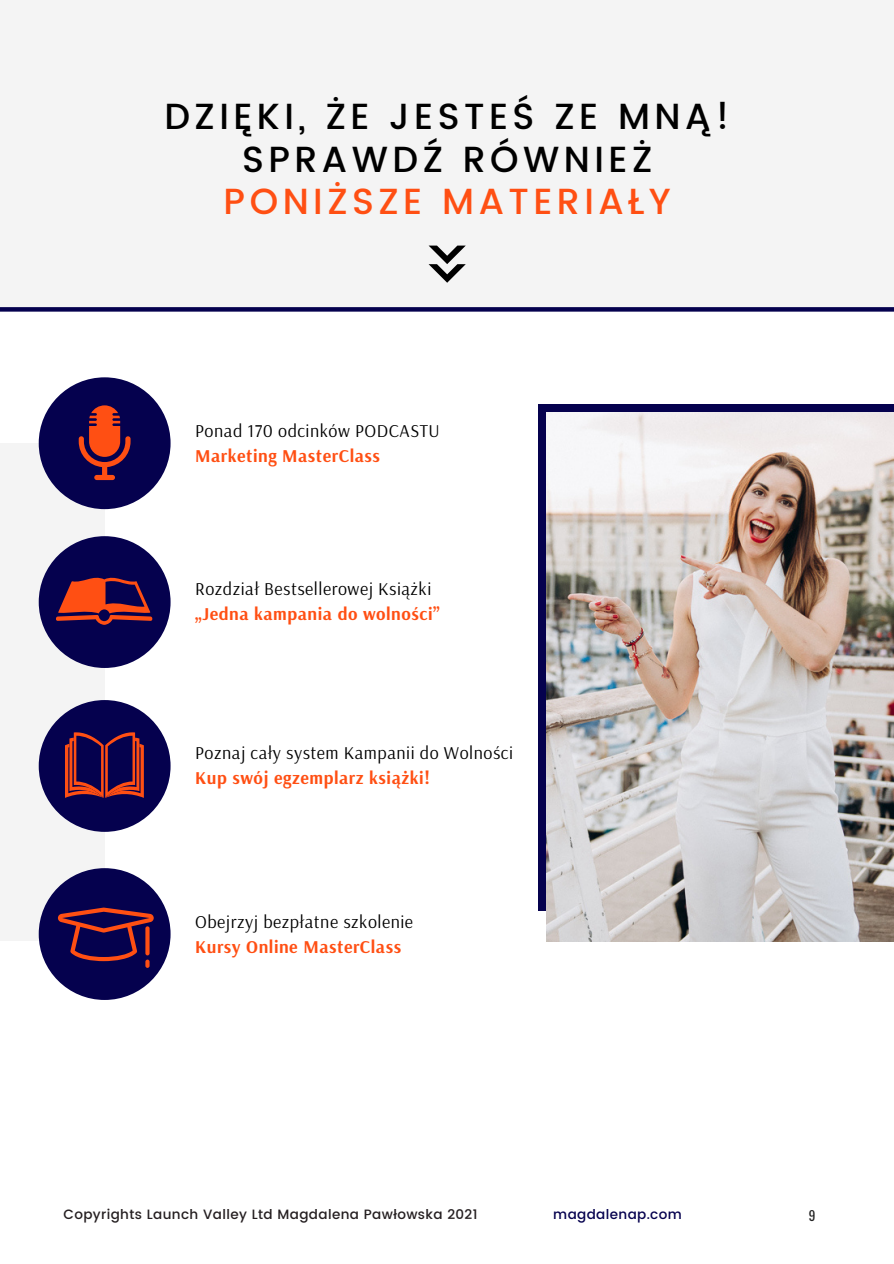
<style>
.page{position:relative;width:894px;height:1264px;background:#fff}
.page>*{position:absolute;margin:0;border:0;box-sizing:border-box;transform-origin:0 0}
.t1{font:500 36.3px "Poppins";letter-spacing:.125em;color:#000}
.t2{font:500 36.3px "Poppins";letter-spacing:.125em;color:#ff4f13}
.t3{font:18px "Arsenal";letter-spacing:.03em;color:#000}
.t4{font:700 18px "Arsenal";letter-spacing:.03em;color:#ff4f13}
.t5{font:500 13.5px "Poppins";letter-spacing:.03em;color:#241e20}
.t6{font:500 13.5px "Poppins";letter-spacing:.03em;color:#05014e}
.t7{font:13.2px "Oswald";color:#222}
</style>
<div class="page">
<div style="left:0;top:0;width:893px;height:307px;background:#f4f4f4"></div>
<svg style="left:0;top:307px;width:893px;height:4px;background:#0c0853"></svg>
<div style="left:0;top:443px;width:105px;height:498px;background:#f4f4f4"></div>
<div style="left:39px;top:377px;width:131px;height:132px;background:#05014e;border-radius:50%"></div>
<div style="left:39px;top:536px;width:131px;height:132px;background:#05014e;border-radius:50%"></div>
<div style="left:39px;top:868px;width:131px;height:131px;background:#05014e;border-radius:50%"></div>
<svg style="left:79px;top:405px;width:51px;height:75px"></svg>
<svg style="left:58px;top:907px;width:96px;height:60px"></svg>
<div style="left:538px;top:403px;width:355px;height:507px;background:#05014e"></div>
<img style="left:546px;top:413px;width:347px;height:528px">
<svg style="left:428px;top:245px;width:37px;height:38px"></svg>
<div style="left:39px;top:700px;width:131px;height:131px;background:#05014e;border-radius:50%"></div>
<svg style="left:65px;top:732px;width:79px;height:66px"></svg>
<svg style="left:56px;top:577px;width:97px;height:48px"></svg>
<p class="t1" style="left:164px;top:95px;width:567px">DZIĘKI, ŻE JESTEŚ ZE MNĄ!</p>
<p class="t1" style="left:242px;top:138px;width:412px">SPRAWDŹ RÓWNIEŻ</p>
<p class="t2" style="left:223px;top:181px;width:448px">PONIŻSZE MATERIAŁY</p>
<p class="t3" style="left:195px;top:419px;width:246px">Ponad 170 odcinków PODCASTU</p>
<p class="t4" style="left:195px;top:444px;width:186px">Marketing MasterClass</p>
<p class="t3" style="left:195px;top:577px;width:237px">Rozdział Bestsellerowej Książki</p>
<p class="t4" style="left:195px;top:601px;width:246px">„Jedna kampania do wolności”</p>
<p class="t3" style="left:195px;top:740px;width:319px">Poznaj cały system Kampanii do Wolności</p>
<p class="t4" style="left:195px;top:765px;width:236px">Kup swój egzemplarz książki!</p>
<p class="t3" style="left:195px;top:910px;width:219px">Obejrzyj bezpłatne szkolenie</p>
<p class="t4" style="left:195px;top:934px;width:207px">Kursy Online MasterClass</p>
<p class="t5" style="left:64px;top:1206px;width:415px">Copyrights Launch Valley Ltd Magdalena Pawłowska 2021</p>
<p class="t6" style="left:553px;top:1206px;width:130px">magdalenap.com</p>
<p class="t7" style="left:808px;top:1205px;width:8px">9</p>
</div>
